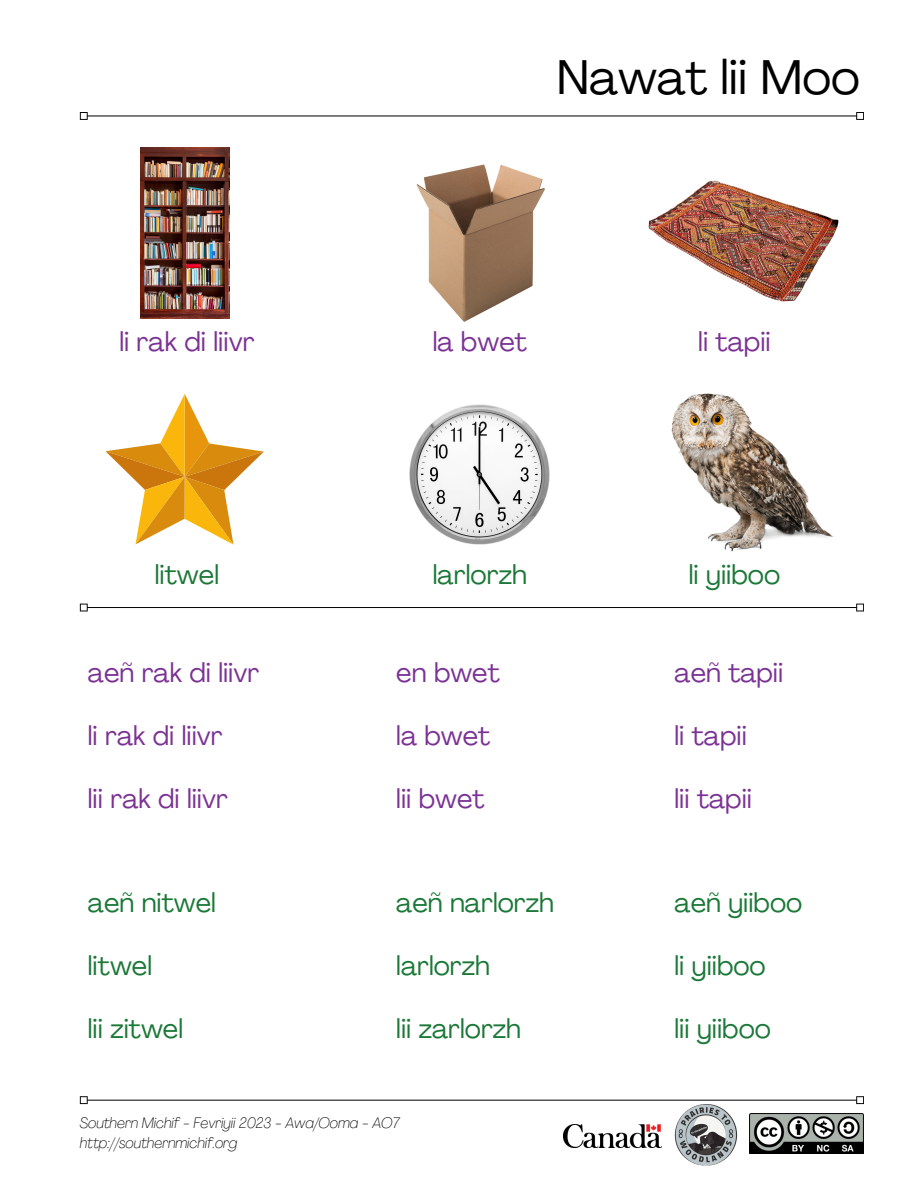
<style>
.page{position:relative;width:918px;height:1188px;background:#fff}
.page>*{position:absolute;margin:0;border:0;box-sizing:border-box;transform-origin:0 0}
.t1{font:48px "Agrandir";color:#000}
.t2{font:27px "Agrandir";color:#7b3294}
.t3{font:27px "Agrandir";color:#1b7837}
.t4{font:italic 100 15px/20.2px "Agrandir";color:#000}
</style>
<div class="page">
<svg style="left:80px;top:1096px;width:784px;height:8px"></svg>
<img style="left:674px;top:1103px;width:63px;height:63px">
<img style="left:750px;top:1114px;width:114px;height:39px">
<img style="left:564px;top:1124px;width:97px;height:24px">
<svg style="left:80px;top:112px;width:784px;height:8px"></svg>
<img style="left:648px;top:180px;width:191px;height:122px">
<img style="left:140px;top:147px;width:89px;height:171px">
<img style="left:416px;top:164px;width:129px;height:158px">
<svg style="left:105px;top:394px;width:159px;height:151px"></svg>
<img style="left:409px;top:404px;width:141px;height:141px">
<img style="left:672px;top:394px;width:161px;height:157px">
<svg style="left:80px;top:604px;width:784px;height:7px"></svg>
<h1 class="t1" style="left:557px;top:58px;width:305px">Nawat lii Moo</h1>
<p class="t2" style="left:119px;top:331px;width:137px">li rak di liivr</p>
<p class="t2" style="left:433px;top:331px;width:96px">la bwet</p>
<p class="t3" style="left:155px;top:564px;width:66px">litwel</p>
<p class="t3" style="left:433px;top:564px;width:96px">larlorzh</p>
<p class="t2" style="left:88px;top:662px;width:173px">aeñ rak di liivr</p>
<p class="t2" style="left:396px;top:662px;width:105px">en bwet</p>
<p class="t2" style="left:88px;top:725px;width:136px">li rak di liivr</p>
<p class="t2" style="left:396px;top:725px;width:96px">la bwet</p>
<p class="t2" style="left:88px;top:788px;width:142px">lii rak di liivr</p>
<p class="t2" style="left:396px;top:788px;width:90px">lii bwet</p>
<p class="t2" style="left:698px;top:331px;width:74px">li tapii</p>
<p class="t3" style="left:689px;top:564px;width:93px">li yiiboo</p>
<p class="t2" style="left:675px;top:662px;width:110px">aeñ tapii</p>
<p class="t2" style="left:675px;top:725px;width:74px">li tapii</p>
<p class="t2" style="left:675px;top:788px;width:79px">lii tapii</p>
<p class="t3" style="left:88px;top:892px;width:130px">aeñ nitwel</p>
<p class="t3" style="left:396px;top:892px;width:159px">aeñ narlorzh</p>
<p class="t3" style="left:88px;top:955px;width:66px">litwel</p>
<p class="t3" style="left:396px;top:955px;width:95px">larlorzh</p>
<p class="t3" style="left:88px;top:1018px;width:97px">lii zitwel</p>
<p class="t3" style="left:396px;top:1018px;width:126px">lii zarlorzh</p>
<p class="t4" style="left:80px;top:1114px;width:321px">Southern Michif - Fevriyii 2023 - Awa/Ooma - AO7 http://southernmichif.org</p>
<p class="t3" style="left:675px;top:892px;width:129px">aeñ yiiboo</p>
<p class="t3" style="left:675px;top:955px;width:93px">li yiiboo</p>
<p class="t3" style="left:675px;top:1018px;width:98px">lii yiiboo</p>
</div>
